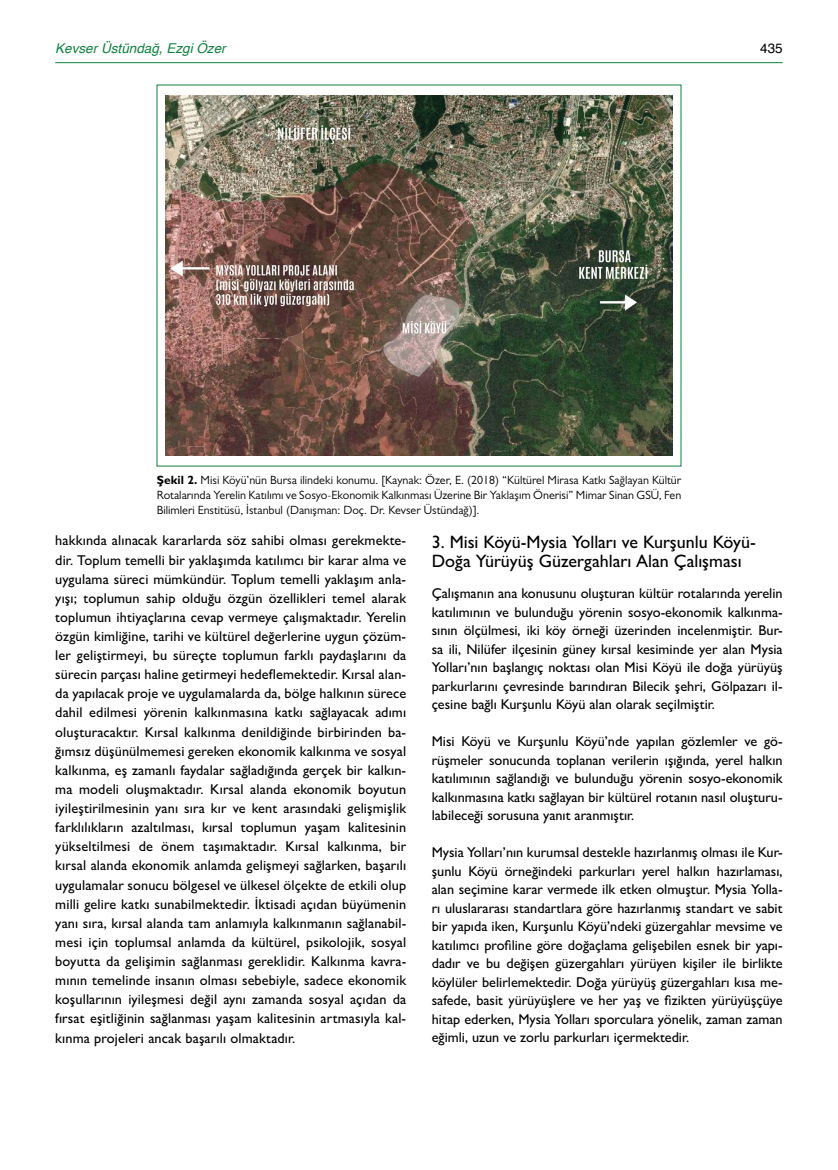
<style>
.page{position:relative;width:838px;height:1170px;background:#fff}
.page>*{position:absolute;margin:0;border:0;box-sizing:border-box;transform-origin:0 0}
.t1{font:500 18px/19px "Gill Sans MT Pro";color:#000}
.t2{font:500 14.25px/19px "Gill Sans MT Pro";color:#000;text-align:justify}
.t3{font:italic 13.5px "Helvetica";color:#0f8140}
.t4{font:13.5px "Helvetica";color:#000}
.t5{font:12px/15.3px "Gill Sans MT Pro";color:#000;text-align:justify}
.s1{font-weight:700}
</style>
<div class="page">
<hr style="left:55px;top:62px;width:727px;height:1px;background:#0f8140">
<img style="left:165px;top:96px;width:508px;height:359px">
<p class="t3" style="left:55px;top:37px;width:172px">Kevser Üstündağ, Ezgi Özer</p>
<p class="t4" style="left:760px;top:37px;width:24px">435</p>
<p class="t5" style="left:157px;top:472px;width:526px"><span class="s1">Şekil 2.</span> Misi Köyü’nün Bursa ilindeki konumu. [Kaynak: Özer, E. (2018) “Kültürel Mirasa Katkı Sağlayan Kültür Rotalarında Yerelin Katılımı ve Sosyo-Ekonomik Kalkınması Üzerine Bir Yaklaşım Önerisi” Mimar Sinan GSÜ, Fen Bilimleri Enstitüsü, İstanbul (Danışman: Doç. Dr. Kevser Üstündağ)].</p>
<p class="t2" style="left:55px;top:531px;width:352px">hakkında alınacak kararlarda söz sahibi olması gerekmekte&shy;dir. Toplum temelli bir yaklaşımda katılımcı bir karar alma ve uygulama süreci mümkündür. Toplum temelli yaklaşım anla&shy;yışı; toplumun sahip olduğu özgün özellikleri temel alarak toplumun ihtiyaçlarına cevap vermeye çalışmaktadır. Yerelin özgün kimliğine, tarihi ve kültürel değerlerine uygun çözüm&shy;ler geliştirmeyi, bu süreçte toplumun farklı paydaşlarını da sürecin parçası haline getirmeyi hedeflemektedir. Kırsal alan&shy;da yapılacak proje ve uygulamalarda da, bölge halkının sürece dahil edilmesi yörenin kalkınmasına katkı sağlayacak adımı oluşturacaktır. Kırsal kalkınma denildiğinde birbirinden ba&shy;ğımsız düşünülmemesi gereken ekonomik kalkınma ve sosyal kalkınma, eş zamanlı faydalar sağladığında gerçek bir kalkın&shy;ma modeli oluşmaktadır. Kırsal alanda ekonomik boyutun iyileştirilmesinin yanı sıra kır ve kent arasındaki gelişmişlik farklılıkların azaltılması, kırsal toplumun yaşam kalitesinin yükseltilmesi de önem taşımaktadır. Kırsal kalkınma, bir kırsal alanda ekonomik anlamda gelişmeyi sağlarken, başarılı uygulamalar sonucu bölgesel ve ülkesel ölçekte de etkili olup milli gelire katkı sunabilmektedir. İktisadi açıdan büyümenin yanı sıra, kırsal alanda tam anlamıyla kalkınmanın sağlanabil&shy;mesi için toplumsal anlamda da kültürel, psikolojik, sosyal boyutta da gelişimin sağlanması gereklidir. Kalkınma kavra&shy;mının temelinde insanın olması sebebiyle, sadece ekonomik koşullarının iyileşmesi değil aynı zamanda sosyal açıdan da fırsat eşitliğinin sağlanması yaşam kalitesinin artmasıyla kal&shy;kınma projeleri ancak başarılı olmaktadır.</p>
<p class="t1" style="left:432px;top:532px;width:325px">3. Misi Köyü-Mysia Yolları ve Kurşunlu Köyü-<br>Doğa Yürüyüş Güzergahları Alan Çalışması</p>
<p class="t2" style="left:432px;top:584px;width:352px;line-height:18.5px">Çalışmanın ana konusunu oluşturan kültür rotalarında yerelin katılımının ve bulunduğu yörenin sosyo-ekonomik kalkınma&shy;sının ölçülmesi, iki köy örneği üzerinden incelenmiştir. Bur&shy;sa ili, Nilüfer ilçesinin güney kırsal kesiminde yer alan Mysia Yolları’nın başlangıç noktası olan Misi Köyü ile doğa yürüyüş parkurlarını çevresinde barındıran Bilecik şehri, Gölpazarı il&shy;çesine bağlı Kurşunlu Köyü alan olarak seçilmiştir.</p>
<p class="t2" style="left:432px;top:732px;width:352px;line-height:18.5px">Misi Köyü ve Kurşunlu Köyü’nde yapılan gözlemler ve gö&shy;rüşmeler sonucunda toplanan verilerin ışığında, yerel halkın katılımının sağlandığı ve bulunduğu yörenin sosyo-ekonomik kalkınmasına katkı sağlayan bir kültürel rotanın nasıl oluşturu&shy;labileceği sorusuna yanıt aranmıştır.</p>
<p class="t2" style="left:432px;top:843px;width:352px;line-height:18.5px">Mysia Yolları’nın kurumsal destekle hazırlanmış olması ile Kur&shy;şunlu Köyü örneğindeki parkurları yerel halkın hazırlaması, alan seçimine karar vermede ilk etken olmuştur. Mysia Yolla&shy;rı uluslararası standartlara göre hazırlanmış standart ve sabit bir yapıda iken, Kurşunlu Köyü’ndeki güzergahlar mevsime ve katılımcı profiline göre doğaçlama gelişebilen esnek bir yapı&shy;dadır ve bu değişen güzergahları yürüyen kişiler ile birlikte köylüler belirlemektedir. Doğa yürüyüş güzergahları kısa me&shy;safede, basit yürüyüşlere ve her yaş ve fizikten yürüyüşçüye hitap ederken, Mysia Yolları sporculara yönelik, zaman zaman eğimli, uzun ve zorlu parkurları içermektedir.</p>
</div>
